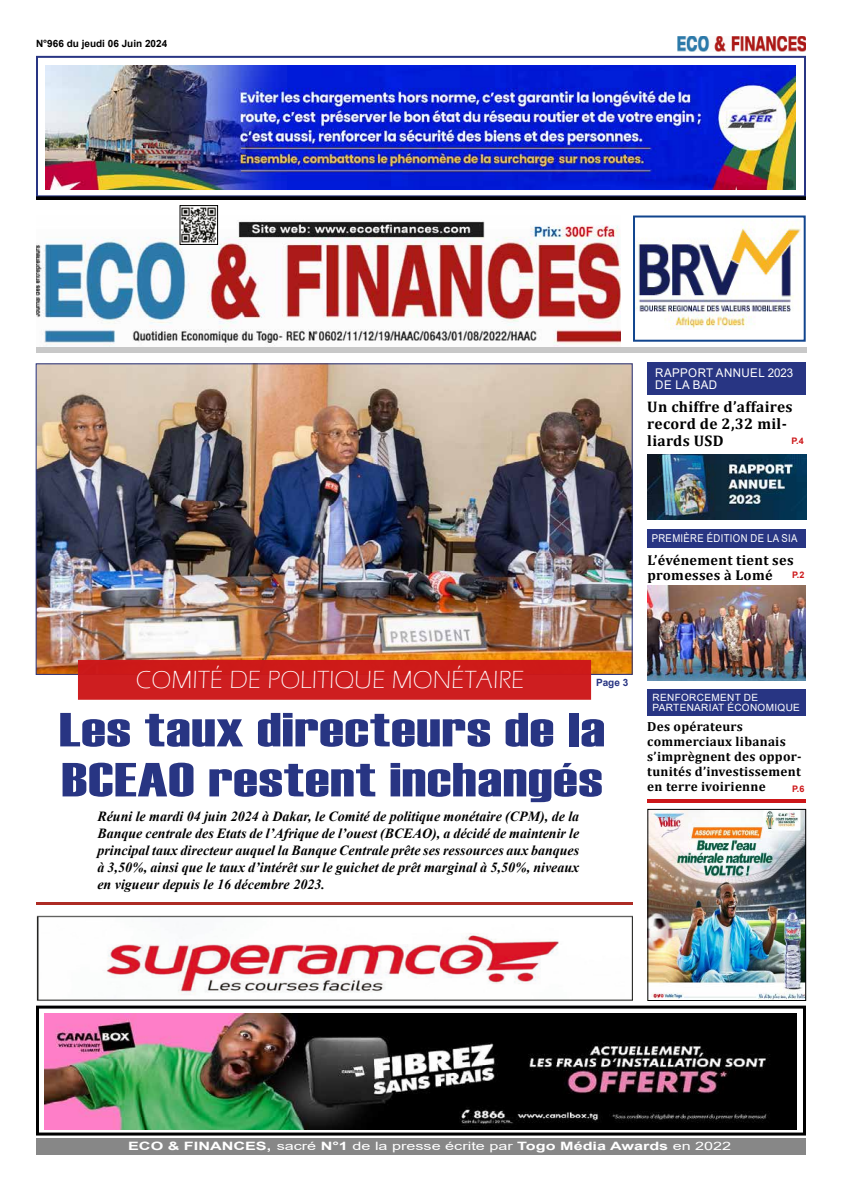
<style>
.page{position:relative;width:842px;height:1191px;background:#fff}
.page>*{position:absolute;margin:0;border:0;box-sizing:border-box;transform-origin:0 0}
.t1{font:47.8px/50px "Haettenschweiler";letter-spacing:.01em;color:#283583;scale:1.44 1}
.t2{font:300 25.5px "Eras ITC";color:#fff}
.t3{font:700 15.4px/17px "Cambria";letter-spacing:.02em;color:#000}
.t4{font:700 14.3px/15px "Cambria";letter-spacing:.02em;color:#000}
.t5{font:italic 700 14px/16.8px "Times New Roman";color:#000;text-align:justify}
.t6{font:700 13.2px/15px "Cambria";letter-spacing:.02em;color:#000}
.t7{font:12px/12px "Arial";letter-spacing:.035em;color:#fff;scale:.96 1}
.t8{font:700 11.5px "Arial";color:#fff;scale:1.41 1}
.t9{font:10.8px "Arial";letter-spacing:.035em;color:#fff;scale:.88 1}
.t10{font:10px/10px "Arial";letter-spacing:.035em;color:#fff}
.t11{font:700 10px "Arial";color:#000}
.t12{font:700 10px "Arial";color:#283583}
.t13{font:700 9px "Arial";color:#cd1719}
.s1{font-weight:400}
</style>
<div class="page">
<img style="left:36px;top:215px;width:585px;height:132px">
<img style="left:182px;top:207px;width:34px;height:36px">
<div style="left:180px;top:205px;width:38px;height:40px;border:1px solid #000"></div>
<img style="left:677px;top:36px;width:129px;height:15px">
<hr style="left:36px;top:902px;width:596px;height:2px;background:#a31008">
<hr style="left:647px;top:799px;width:159px;height:3px;background:#cd1719">
<img style="left:649px;top:811px;width:155px;height:188px">
<div style="left:647px;top:809px;width:159px;height:192px;border:1px solid #000"></div>
<img style="left:45px;top:1013px;width:752px;height:116px">
<div style="left:36px;top:1005px;width:770px;height:130px;border:3px solid #000"></div>
<div style="left:647px;top:529px;width:159px;height:19px;background:#283583"></div>
<div style="left:647px;top:689px;width:159px;height:27px;background:#283583"></div>
<div style="left:647px;top:363px;width:159px;height:32px;background:#283583"></div>
<div style="left:36px;top:347px;width:770px;height:6px;background:#c8c8c8"></div>
<div style="left:36px;top:1138px;width:770px;height:17px;background:#878787"></div>
<img style="left:38px;top:365px;width:593px;height:308px">
<img style="left:46px;top:65px;width:750px;height:124px">
<div style="left:36px;top:56px;width:770px;height:141px;border:2px solid #283583"></div>
<div style="left:36px;top:196px;width:770px;height:4px;border:1px solid #000"></div>
<img style="left:636px;top:220px;width:165px;height:110px">
<div style="left:633px;top:215px;width:173px;height:127px;border:2px solid #11458e"></div>
<img style="left:36px;top:915px;width:596px;height:86px">
<div style="left:78px;top:660px;width:513px;height:40px;background:#ce1e20;border:2px solid #cd1719"></div>
<img style="left:647px;top:586px;width:159px;height:94px">
<img style="left:647px;top:454px;width:159px;height:65px">
<p class="t11" style="left:36px;top:36px;width:133px">N°966 du jeudi 06 Juin 2024</p>
<p class="t7" style="left:655px;top:366px;width:145px">RAPPORT ANNUEL 2023<br>DE LA BAD</p>
<p class="t3" style="left:647px;top:397px;width:147px">Un chiffre d’affaires record de 2,32 mil&shy;liards USD</p>
<p class="t13" style="left:791px;top:434px;width:14px">P.4</p>
<p class="t9" style="left:652px;top:531px;width:167px">PREMIÈRE ÉDITION DE LA SIA</p>
<p class="t4" style="left:647px;top:552px;width:148px">L’événement tient ses promesses à Lomé</p>
<p class="t13" style="left:792px;top:568px;width:14px">P.2</p>
<h2 class="t2" style="left:136px;top:665px;width:390px">COMITÉ DE POLITIQUE MONÉTAIRE</h2>
<p class="t12" style="left:596px;top:675px;width:34px">Page 3</p>
<h1 class="t1" style="left:59px;top:704px;width:381px">Les taux directeurs de la<br>BCEAO restent inchangés</h1>
<p class="t5" style="left:97px;top:808px;width:483px">Réuni le mardi 04 juin 2024 à Dakar, le Comité de politique monétaire (CPM), de la Banque centrale des Etats de l’Afrique de l’ouest (BCEAO), a décidé de maintenir le principal taux directeur auquel la Banque Centrale prête ses ressources aux banques à 3,50%, ainsi que le taux d’intérêt sur le guichet de prêt marginal à 5,50%, niveaux en vigueur depuis le 16 décembre 2023.</p>
<p class="t10" style="left:652px;top:692px;width:149px">RENFORCEMENT DE<br>PARTENARIAT ÉCONOMIQUE</p>
<p class="t6" style="left:647px;top:719px;width:156px">Des opérateurs commerciaux libanais s’imprègnent des oppor&shy;tunités d’investissement en terre ivoirienne</p>
<p class="t13" style="left:792px;top:782px;width:14px">P.6</p>
<p class="t8" style="left:128px;top:1137px;width:429px">ECO &amp; FINANCES, <span class="s1">sacré</span> N°1 <span class="s1">de la presse écrite par</span> Togo Média Awards <span class="s1">en 2022</span></p>
</div>
